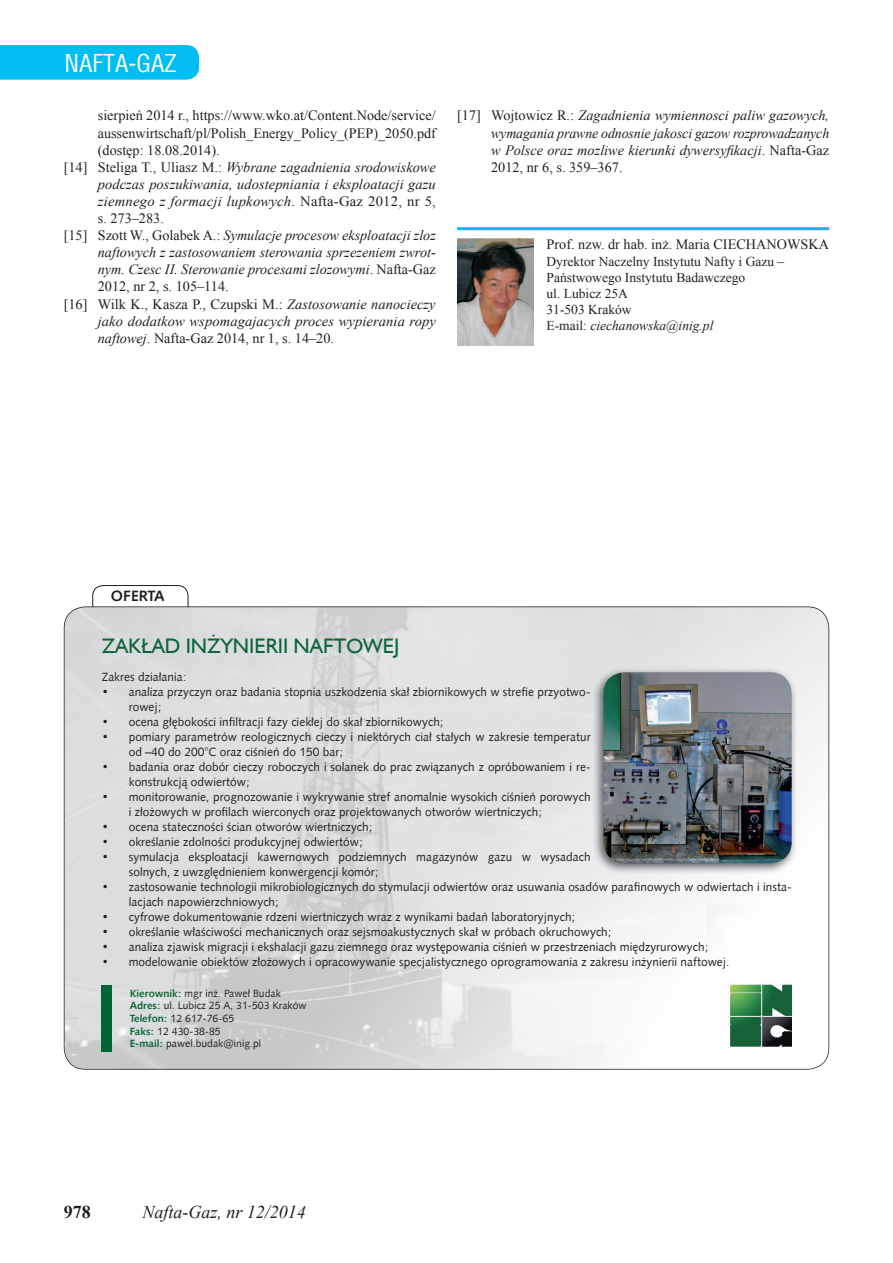
<style>
.page{position:relative;width:893px;height:1263px;background:#fff}
.page>*{position:absolute;margin:0;border:0;box-sizing:border-box;transform-origin:0 0}
.t1{font:24px "Switzerland Condensed";color:#fff}
.t2{font:21px "Humanst 521 EU";color:#0b6437}
.t3{font:italic 18px "Times New Roman";color:#231f20}
.t4{font:700 18px "Times New Roman";color:#231f20}
.t5{font:700 15px "Humanst 531 EU";color:#231f20}
.t6{font:italic 14.25px/17.1px "Times New Roman";color:#231f20;text-align:justify}
.t7{font:14.25px "Times New Roman";color:#231f20}
.t8{font:13.5px/16.2px "Times New Roman";color:#231f20}
.t9{font:12px/15px "Humanst 531 EU";color:#231f20}
.t10{font:10.5px/12.6px "Humanst 531 EU";color:#231f20}
.s1{font-style:normal}
.s2{font-style:italic}
.s3{font-weight:700;color:#0b6437}
</style>
<div class="page">
<div style="left:0;top:45px;width:199px;height:35px;background:#01bdf2"></div>
<hr style="left:892px;top:43px;width:1px;height:40px;background:#8bc63e">
<hr style="left:457px;top:227px;width:372px;height:3px;background:#01bdf2">
<img style="left:457px;top:239px;width:77px;height:106px">
<svg style="left:64px;top:606px;width:765px;height:464px;fill:#e0e1e3"></svg>
<div style="left:102px;top:985px;width:10px;height:66px;background:#006437"></div>
<img style="left:713px;top:967px;width:79px;height:93px">
<svg style="left:92px;top:585px;width:97px;height:23px"></svg>
<img style="left:592px;top:666px;width:205px;height:208px">
<img style="left:603px;top:672px;width:189px;height:191px">
<h1 class="t1" style="left:64px;top:49px;width:114px">NAFTA-GAZ</h1>
<p class="t7" style="left:98px;top:106px;width:340px">sierpień 2014 r., https://www.wko.at/Content.Node/service/</p>
<p class="t7" style="left:98px;top:123px;width:340px">aussenwirtschaft/pl/Polish_Energy_Policy_(PEP)_2050.pdf</p>
<p class="t7" style="left:98px;top:140px;width:123px">(dostęp: 18.08.2014).</p>
<p class="t6" style="left:64px;top:158px;width:374px"><span class="s1">[14] Steliga T., Uliasz M.:</span> Wybrane zagadnienia srodowiskowe</p>
<p class="t6" style="left:98px;top:175px;width:339px">podczas poszukiwania, udostepniania i eksploatacji gazu</p>
<p class="t6" style="left:98px;top:192px;width:340px">ziemnego z formacji lupkowych<span class="s1">. Nafta-Gaz 2012, nr 5,</span></p>
<p class="t7" style="left:98px;top:209px;width:68px">s. 273–283.</p>
<p class="t6" style="left:64px;top:226px;width:374px"><span class="s1">[15] Szott W., Golabek A.:</span> Symulacje procesow eksploatacji zloz</p>
<p class="t6" style="left:98px;top:244px;width:340px">naftowych z zastosowaniem sterowania sprzezeniem zwrot-</p>
<p class="t6" style="left:98px;top:261px;width:340px">nym. Czesc II. Sterowanie procesami zlozowymi<span class="s1">. Nafta-Gaz</span></p>
<p class="t7" style="left:98px;top:277px;width:132px">2012, nr 2, s. 105–114.</p>
<p class="t7" style="left:64px;top:294px;width:373px">[16] Wilk K., Kasza P., Czupski M.: <span class="s2">Zastosowanie nanocieczy</span></p>
<p class="t6" style="left:98px;top:312px;width:340px">jako dodatkow wspomagajacych proces wypierania ropy</p>
<p class="t7" style="left:98px;top:328px;width:238px"><span class="s2">naftowej</span>. Nafta-Gaz 2014, nr 1, s. 14–20.</p>
<p class="t6" style="left:491px;top:107px;width:340px;text-indent:-34px"><span class="s1">[17] Wojtowicz R.:</span> Zagadnienia wymiennosci paliw gazowych, wymagania prawne odnosnie jakosci gazow rozprowadzanych w Polsce oraz mozliwe kierunki dywersyfikacji<span class="s1">. Nafta-Gaz 2012, nr 6, s. 359–367.</span></p>
<p class="t7" style="left:547px;top:235px;width:284px">Prof. nzw. dr hab. inż. Maria CIECHANOWSKA</p>
<p class="t8" style="left:547px;top:253px;width:239px">Dyrektor Naczelny Instytutu Nafty i Gazu –<br>Państwowego Instytutu Badawczego<br>ul. Lubicz 25A<br>31-503 Kraków<br>E-mail: <span class="s2">ciechanowska@inig.pl</span></p>
<p class="t5" style="left:111px;top:587px;width:55px">OFERTA</p>
<h2 class="t2" style="left:102px;top:633px;width:299px">ZAKŁAD INŻYNIERII NAFTOWEJ</h2>
<p class="t9" style="left:102px;top:669px;width:86px">Zakres działania:</p>
<p class="t9" style="left:129px;top:684px;width:463px;text-indent:-27px">• analiza przyczyn oraz badania stopnia uszkodzenia skał zbiornikowych w strefie przyotwo&shy;rowej;</p>
<p class="t9" style="left:102px;top:714px;width:344px">• ocena głębokości infiltracji fazy ciekłej do skał zbiornikowych;</p>
<p class="t9" style="left:129px;top:729px;width:463px;text-indent:-27px">• pomiary parametrów reologicznych cieczy i niektórych ciał stałych w zakresie temperatur od –40 do 200°C oraz ciśnień do 150 bar;</p>
<p class="t9" style="left:129px;top:759px;width:463px;text-indent:-27px">• badania oraz dobór cieczy roboczych i solanek do prac związanych z opróbowaniem i re&shy;konstrukcją odwiertów;</p>
<p class="t9" style="left:129px;top:789px;width:463px;text-indent:-27px">• monitorowanie, prognozowanie i wykrywanie stref anomalnie wysokich ciśnień porowych i złożowych w profilach wierconych oraz projektowanych otworów wiertniczych;</p>
<p class="t9" style="left:102px;top:819px;width:273px">• ocena stateczności ścian otworów wiertniczych;</p>
<p class="t9" style="left:102px;top:834px;width:263px">• określanie zdolności produkcyjnej odwiertów;</p>
<p class="t9" style="left:129px;top:849px;width:463px;text-indent:-27px">• symulacja eksploatacji kawernowych podziemnych magazynów gazu w wysadach solnych, z uwzględnieniem konwergencji komór;</p>
<p class="t9" style="left:129px;top:879px;width:664px;text-indent:-27px">• zastosowanie technologii mikrobiologicznych do stymulacji odwiertów oraz usuwania osadów parafinowych w odwiertach i insta&shy;lacjach napowierzchniowych;</p>
<p class="t9" style="left:102px;top:909px;width:475px">• cyfrowe dokumentowanie rdzeni wiertniczych wraz z wynikami badań laboratoryjnych;</p>
<p class="t9" style="left:102px;top:924px;width:512px">• określanie właściwości mechanicznych oraz sejsmoakustycznych skał w próbach okruchowych;</p>
<p class="t9" style="left:102px;top:939px;width:608px">• analiza zjawisk migracji i ekshalacji gazu ziemnego oraz występowania ciśnień w przestrzeniach międzyrurowych;</p>
<p class="t9" style="left:102px;top:954px;width:629px">• modelowanie obiektów złożowych i opracowywanie specjalistycznego oprogramowania z zakresu inżynierii naftowej.</p>
<p class="t10" style="left:130px;top:987px;width:178px"><span class="s3">Kierownik:</span> mgr inż. Paweł Budak<br><span class="s3">Adres:</span> ul. Lubicz 25 A, 31-503 Kraków<br><span class="s3">Telefon:</span> 12 617-76-65<br><span class="s3">Faks:</span> 12 430-38-85<br><span class="s3">E-mail:</span> pawel.budak@inig.pl</p>
<h3 class="t4" style="left:64px;top:1199px;width:28px">978</h3>
<h3 class="t3" style="left:142px;top:1200px;width:165px">Nafta-Gaz, nr 12/2014</h3>
</div>
